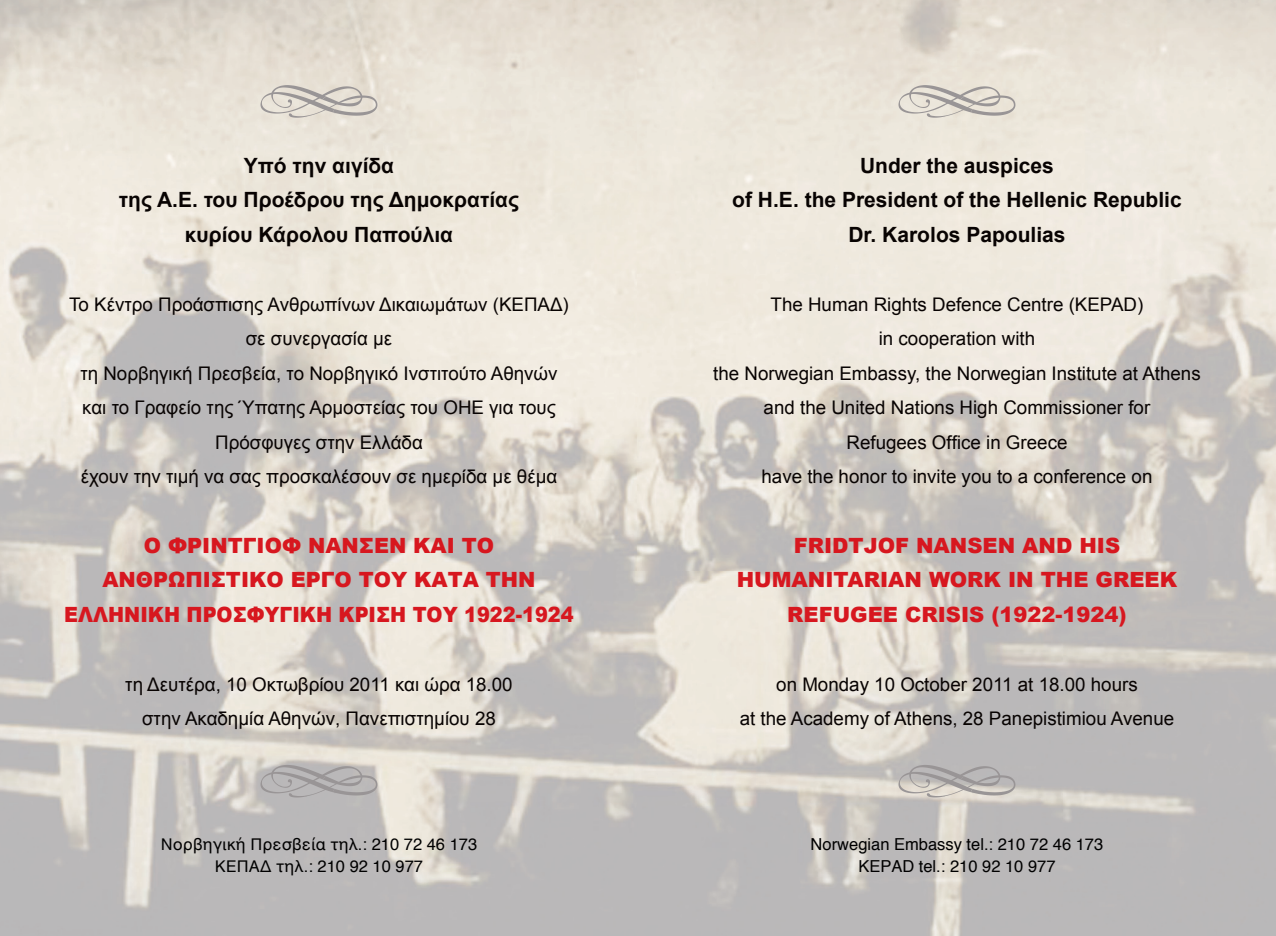
<style>
.page{position:relative;width:1276px;height:936px;background:#fff}
.page>*{position:absolute;margin:0;border:0;box-sizing:border-box;transform-origin:0 0}
.t1{font:900 21px/34.5px "Arial";color:#d7171f;text-align:center}
.t2{font:700 21px/34.5px "Arial";color:#080302;text-align:center}
.t3{font:18.75px/34.5px "Arial";color:#080302;text-align:center}
.t4{font:16.5px/22.5px "Helvetica";color:#000;text-align:center}
</style>
<div class="page">
<img style="left:0;top:0;width:1276px;height:572px">
<img style="left:0;top:572px;width:1063px;height:363px">
<svg style="left:260px;top:85px;width:117px;height:33px;background:#d2cdc5"></svg>
<svg style="left:260px;top:764px;width:117px;height:33px;background:#b2afb0"></svg>
<svg style="left:898px;top:85px;width:117px;height:33px;background:#d4cfc6"></svg>
<svg style="left:898px;top:764px;width:117px;height:33px;background:#bcb8b6"></svg>
<p class="t2" style="left:119px;top:149px;width:402px">Υπό την αιγίδα<br>της Α.Ε. του Προέδρου της Δημοκρατίας κυρίου Κάρολου Παπούλια</p>
<p class="t3" style="left:69px;top:287px;width:501px">Το Κέντρο Προάσπισης Ανθρωπίνων Δικαιωμάτων (ΚΕΠΑΔ) σε συνεργασία με<br>τη Νορβηγική Πρεσβεία, το Νορβηγικό Ινστιτούτο Αθηνών και το Γραφείο της Ύπατης Αρμοστείας του ΟΗΕ για τους Πρόσφυγες στην Ελλάδα<br>έχουν την τιμή να σας προσκαλέσουν σε ημερίδα με θέμα</p>
<p class="t1" style="left:64px;top:527px;width:511px">Ο ΦΡΙΝΤΓΙΟΦ ΝΑΝΣΕΝ ΚΑΙ ΤΟ<br>ΑΝΘΡΩΠΙΣΤΙΚΟ ΕΡΓΟ ΤΟΥ ΚΑΤΑ ΤΗΝ<br>ΕΛΛΗΝΙΚΗ ΠΡΟΣΦΥΓΙΚΗ ΚΡΙΣΗ ΤΟΥ 1922-1924</p>
<p class="t3" style="left:125px;top:667px;width:389px">τη Δευτέρα, 10 Οκτωβρίου 2011 και ώρα 18.00 στην Ακαδημία Αθηνών, Πανεπιστημίου 28</p>
<p class="t4" style="left:161px;top:833px;width:318px">Νορβηγική Πρεσβεία τηλ.: 210 72 46 173<br>ΚΕΠΑΔ τηλ.: 210 92 10 977</p>
<p class="t2" style="left:732px;top:149px;width:451px">Under the auspices<br>of H.E. the President of the Hellenic Republic<br>Dr. Karolos Papoulias</p>
<p class="t3" style="left:713px;top:287px;width:489px">The Human Rights Defence Centre (KEPAD)<br>in cooperation with<br>the Norwegian Embassy, the Norwegian Institute at Athens and the United Nations High Commissioner for<br>Refugees Office in Greece<br>have the honor to invite you to a conference on</p>
<p class="t1" style="left:737px;top:527px;width:442px">FRIDTJOF NANSEN AND HIS<br>HUMANITARIAN WORK IN THE GREEK<br>REFUGEE CRISIS (1922-1924)</p>
<p class="t3" style="left:740px;top:667px;width:436px">on Monday 10 October 2011 at 18.00 hours<br>at the Academy of Athens, 28 Panepistimiou Avenue</p>
<p class="t4" style="left:810px;top:833px;width:294px">Norwegian Embassy tel.: 210 72 46 173<br>KEPAD tel.: 210 92 10 977</p>
</div>
